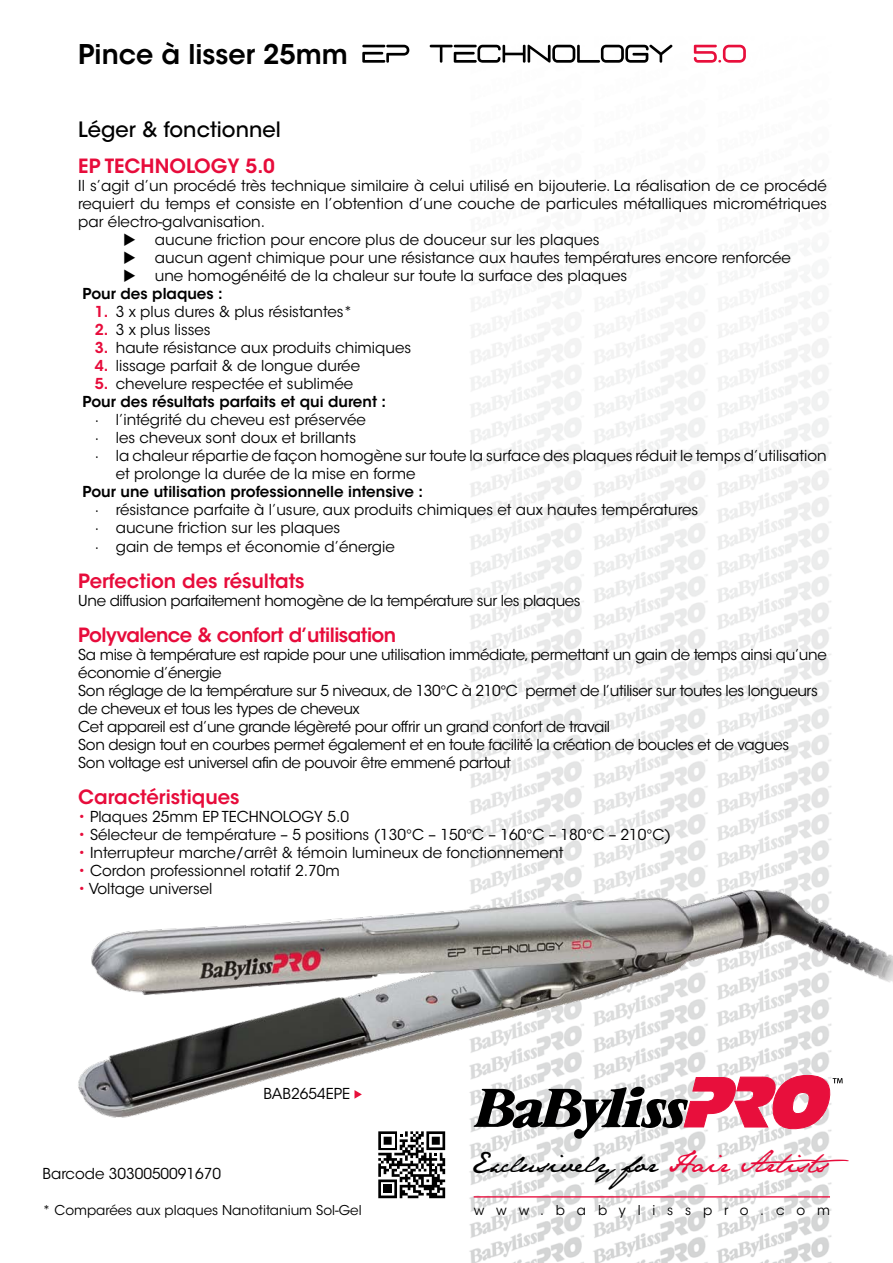
<style>
.page{position:relative;width:893px;height:1263px;background:#fff}
.page>*{position:absolute;margin:0;border:0;box-sizing:border-box;transform-origin:0 0}
.t1{font:600 27px "ITC Avant Garde Std";color:#000}
.t2{font:25.8px "Jane Austen";color:#000}
.t3{font:500 21px "ITC Avant Garde Std";color:#000}
.t4{font:600 19.5px "ITC Avant Garde Std";color:#e70c3b}
.t5{font:600 19.5px "ITC Avant Garde Std";letter-spacing:-.025em;color:#e70c3b}
.t6{font:15px/18px "ITC Avant Garde Std";color:#000}
.t7{font:15px/18px "ITC Avant Garde Std";letter-spacing:-.025em;color:#000}
.t8{font:600 15px/18px "ITC Avant Garde Std";color:#000}
.t9{font:13.5px "ITC Avant Garde Std";color:#000}
.t10{font:13.5px "ITC Avant Garde Std";letter-spacing:.88em;color:#000}
.s1{font-weight:600}
.s2{font-weight:600;color:#e70c3b}
.s3{color:#e70c3b}
.s4{font-weight:400}
</style>
<div class="page">
<img style="left:469px;top:44px;width:363px;height:1219px">
<hr style="left:474px;top:1196px;width:356px;height:1px;background:#e70c3b">
<div style="left:376px;top:1129px;width:72px;height:72px;background:linear-gradient(to right,#fff,#fff)"></div>
<svg style="left:378px;top:1141px;width:67px;height:57px"></svg>
<svg style="left:362px;top:45px;width:47px;height:18px"></svg>
<svg style="left:430px;top:44px;width:242px;height:19px"></svg>
<svg style="left:694px;top:45px;width:52px;height:18px"></svg>
<img style="left:78px;top:867px;width:815px;height:274px">
<svg style="left:354px;top:1090px;width:8px;height:9px"></svg>
<h1 class="t1" style="left:78px;top:37px;width:271px">Pince à lisser 25mm</h1>
<h3 class="t3" style="left:78px;top:117px;width:204px">Léger &amp; fonctionnel</h3>
<h3 class="t4" style="left:78px;top:154px;width:198px">EP TECHNOLOGY 5.0</h3>
<p class="t6" style="left:78px;top:177px;width:750px;text-align:justify">Il s’agit d’un procédé très technique similaire à celui utilisé en bijouterie. La réalisation de ce procédé requiert du temps et consiste en l’obtention d’une couche de particules métalliques micrométriques par électro-galvanisation.</p>
<p class="t6" style="left:123px;top:231px;width:478px">◆ aucune friction pour encore plus de douceur sur les plaques</p>
<p class="t6" style="left:123px;top:249px;width:669px">◆ aucun agent chimique pour une résistance aux hautes températures encore renforcée</p>
<p class="t6" style="left:83px;top:267px;width:546px;text-indent:41px">◆ une homogénéité de la chaleur sur toute la surface des plaques<br><span class="s1">Pour des plaques :</span></p>
<p class="t6" style="left:95px;top:303px;width:259px"><span class="s2">1.</span> 3 x plus dures &amp; plus résistantes*</p>
<p class="t6" style="left:95px;top:321px;width:117px"><span class="s2">2.</span> 3 x plus lisses</p>
<p class="t6" style="left:95px;top:339px;width:318px"><span class="s2">3.</span> haute résistance aux produits chimiques</p>
<p class="t6" style="left:95px;top:357px;width:267px"><span class="s2">4.</span> lissage parfait &amp; de longue durée</p>
<p class="t8" style="left:83px;top:375px;width:305px;text-indent:12px"><span class="s3">5.</span> <span class="s4">chevelure respectée et sublimée<br></span>Pour des résultats parfaits et qui durent :</p>
<p class="t6" style="left:95px;top:411px;width:273px">· l’intégrité du cheveu est préservée</p>
<p class="t6" style="left:95px;top:429px;width:263px">· les cheveux sont doux et brillants</p>
<p class="t6" style="left:95px;top:447px;width:733px">· la chaleur répartie de façon homogène sur toute la surface des plaques réduit le temps d’utilisation</p>
<p class="t6" style="left:116px;top:465px;width:301px">et prolonge la durée de la mise en forme</p>
<p class="t8" style="left:83px;top:483px;width:342px">Pour une utilisation professionnelle intensive :</p>
<p class="t6" style="left:95px;top:501px;width:605px">· résistance parfaite à l’usure, aux produits chimiques et aux hautes températures · aucune friction sur les plaques<br>· gain de temps et économie d’énergie</p>
<h3 class="t4" style="left:78px;top:568px;width:228px">Perfection des résultats</h3>
<p class="t7" style="left:78px;top:591px;width:504px">Une diffusion parfaitement homogène de la température sur les plaques</p>
<h3 class="t5" style="left:78px;top:622px;width:319px">Polyvalence &amp; confort d’utilisation</h3>
<p class="t7" style="left:78px;top:645px;width:750px">Sa mise à température est rapide pour une utilisation immédiate, permettant un gain de temps ainsi qu’une économie d’énergie<br>Son réglage de la température sur 5 niveaux, de 130°C à 210°C permet de l’utiliser sur toutes les longueurs de cheveux et tous les types de cheveux<br>Cet appareil est d’une grande légèreté pour offrir un grand confort de travail<br>Son design tout en courbes permet également et en toute facilité la création de boucles et de vagues<br>Son voltage est universel afin de pouvoir être emmené partout</p>
<h3 class="t4" style="left:78px;top:784px;width:163px">Caractéristiques</h3>
<p class="t6" style="left:78px;top:807px;width:272px"><span class="s3">•</span> Plaques 25mm EP TECHNOLOGY 5.0</p>
<p class="t6" style="left:78px;top:825px;width:594px"><span class="s3">•</span> Sélecteur de température – 5 positions (130°C – 150°C – 160°C – 180°C – 210°C)</p>
<p class="t6" style="left:78px;top:843px;width:487px"><span class="s3">•</span> Interrupteur marche/arrêt &amp; témoin lumineux de fonctionnement</p>
<p class="t6" style="left:78px;top:861px;width:263px"><span class="s3">•</span> Cordon professionnel rotatif 2.70m</p>
<p class="t6" style="left:78px;top:879px;width:136px"><span class="s3">•</span> Voltage universel</p>
<p class="t6" style="left:43px;top:1164px;width:180px">Barcode 3030050091670</p>
<p class="t6" style="left:264px;top:1084px;width:88px">BAB2654EPE</p>
<p class="t9" style="left:43px;top:1202px;width:321px">* Comparées aux plaques Nanotitanium Sol-Gel</p>
<h2 class="t2" style="left:471px;top:1147px;width:380px">Exclusively for <span class="s3">Hair Artists</span></h2>
<p class="t10" style="left:474px;top:1202px;width:358px">www.babylisspro.com</p>
</div>
